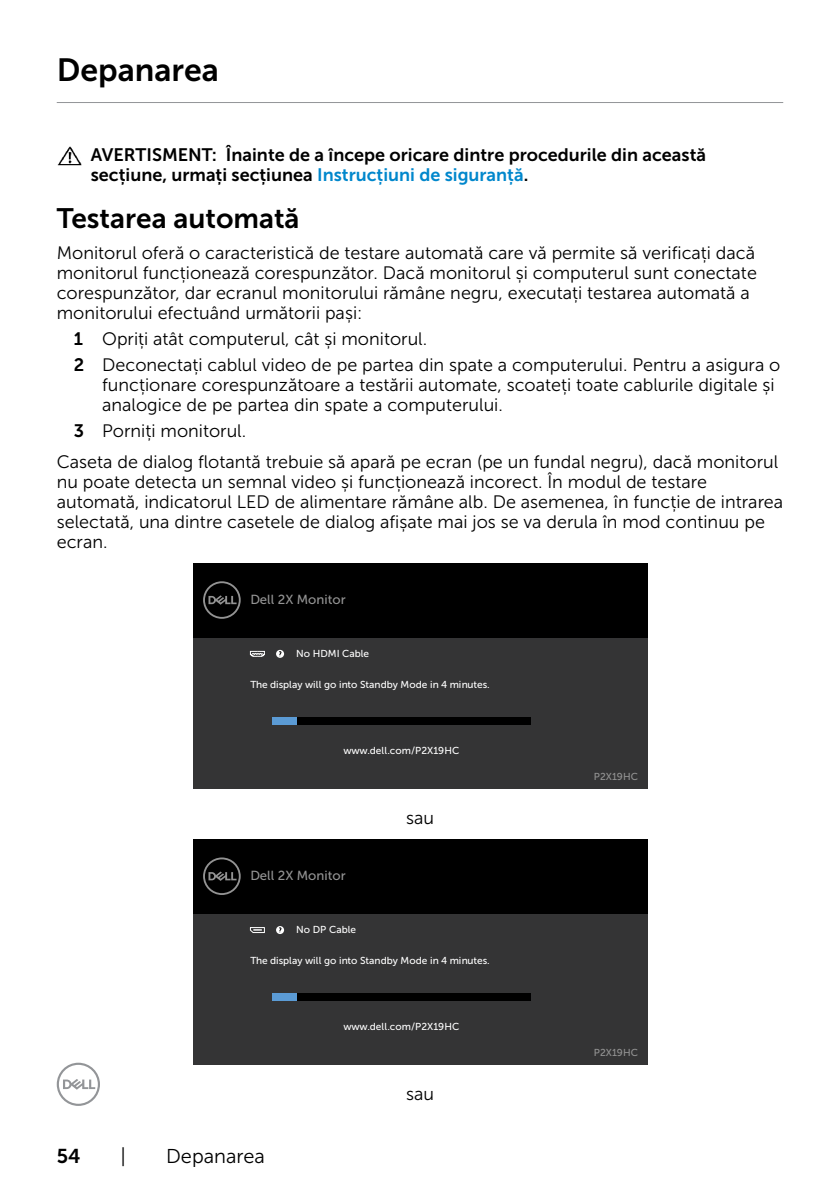
<style>
.page{position:relative;width:840px;height:1191px;background:#fff}
.page>*{position:absolute;margin:0;border:0;box-sizing:border-box;transform-origin:0 0}
.Head1{font:32px "Museo Sans For Dell 700";color:#000}
.Head2{font:28px "Museo Sans For Dell 700";color:#000}
.t1{font:20px "Museo Sans For Dell 300";color:#000}
.t2{font:20px "Museo Sans For Dell 700";color:#000}
.Paragraph{font:18px/20px "Museo Sans For Dell 300";color:#000}
.Caution_Warning{font:18px/20px "Museo Sans For Dell 700";color:#000}
.t3{font:13.2px "Museo Sans For Dell 500";color:#939393}
.t4{font:10px "Museo Sans For Dell 500";color:#fff}
.t5{font:10px "Museo Sans For Dell 500";color:#939393}
.s1{color:#0087cc}
.s2{font-family:"Museo Sans For Dell 700"}
</style>
<div class="page">
<svg style="left:57px;top:1062px;width:43px;height:44px"></svg>
<hr style="left:57px;top:102px;width:725px;height:1px;background:#939598">
<img style="left:57px;top:146px;width:25px;height:20px">
<div style="left:193px;top:637px;width:453px;height:152px;background:#343435"></div>
<div style="left:272px;top:717px;width:258px;height:7px;background:#000"></div>
<div style="left:272px;top:717px;width:25px;height:7px;background:#5b9bd5"></div>
<div style="left:193px;top:563px;width:453px;height:74px;background:#000"></div>
<svg style="left:203px;top:581px;width:37px;height:38px"></svg>
<svg style="left:250px;top:651px;width:15px;height:6px"></svg>
<svg style="left:276px;top:650px;width:8px;height:8px"></svg>
<svg style="left:278px;top:651px;width:4px;height:5px"></svg>
<div style="left:193px;top:913px;width:453px;height:152px;background:#343435"></div>
<div style="left:272px;top:993px;width:258px;height:7px;background:#000"></div>
<div style="left:272px;top:993px;width:25px;height:7px;background:#5b9bd5"></div>
<div style="left:193px;top:839px;width:453px;height:74px;background:#000"></div>
<svg style="left:203px;top:857px;width:37px;height:38px"></svg>
<svg style="left:276px;top:926px;width:8px;height:8px"></svg>
<svg style="left:278px;top:927px;width:4px;height:6px"></svg>
<svg style="left:250px;top:927px;width:15px;height:6px"></svg>
<p class="Head1" style="left:57px;top:52px;width:164px">Depanarea</p>
<p class="Caution_Warning" style="left:91px;top:144px;width:616px">AVERTISMENT: Înainte de a începe oricare dintre procedurile din această secțiune, urmați secțiunea <span class="s1">Instrucțiuni de siguranță</span>.</p>
<p class="Head2" style="left:57px;top:203px;width:244px">Testarea automată</p>
<p class="Paragraph" style="left:57px;top:243px;width:701px">Monitorul oferă o caracteristică de testare automată care vă permite să verificați dacă monitorul funcționează corespunzător. Dacă monitorul și computerul sunt conectate corespunzător, dar ecranul monitorului rămâne negru, executați testarea automată a monitorului efectuând următorii pași:</p>
<p class="Paragraph" style="left:74px;top:329px;width:355px"><span class="s2">1</span> Opriți atât computerul, cât și monitorul.</p>
<p class="Paragraph" style="left:102px;top:355px;width:679px;text-indent:-28px"><span class="s2">2</span> Deconectați cablul video de pe partea din spate a computerului. Pentru a asigura o funcționare corespunzătoare a testării automate, scoateți toate cablurile digitale și analogice de pe partea din spate a computerului.</p>
<p class="Paragraph" style="left:74px;top:420px;width:174px"><span class="s2">3</span> Porniți monitorul.</p>
<p class="Paragraph" style="left:57px;top:452px;width:727px">Caseta de dialog flotantă trebuie să apară pe ecran (pe un fundal negru), dacă monitorul nu poate detecta un semnal video și funcționează incorect. În modul de testare automată, indicatorul LED de alimentare rămâne alb. De asemenea, în funcție de intrarea selectată, una dintre casetele de dialog afișate mai jos se va derula în mod continuu pe ecran.</p>
<p class="t3" style="left:250px;top:592px;width:97px">Dell 2X Monitor</p>
<p class="t4" style="left:296px;top:648px;width:74px">No HDMI Cable</p>
<p class="t4" style="left:250px;top:679px;width:241px">The display will go into Standby Mode in 4 minutes.</p>
<p class="t4" style="left:343px;top:745px;width:117px">www.dell.com/P2X19HC</p>
<p class="t3" style="left:250px;top:868px;width:97px">Dell 2X Monitor</p>
<p class="t4" style="left:296px;top:924px;width:61px">No DP Cable</p>
<p class="Paragraph" style="left:406px;top:808px;width:29px">sau</p>
<p class="t4" style="left:250px;top:955px;width:241px">The display will go into Standby Mode in 4 minutes.</p>
<p class="t4" style="left:343px;top:1021px;width:117px">www.dell.com/P2X19HC</p>
<p class="t2" style="left:57px;top:1144px;width:25px">54</p>
<p class="t1" style="left:120px;top:1145px;width:7px">|</p>
<p class="t1" style="left:166px;top:1145px;width:100px">Depanarea</p>
<p class="Paragraph" style="left:406px;top:1084px;width:29px">sau</p>
<p class="t5" style="left:593px;top:771px;width:46px">P2X19HC</p>
<p class="t5" style="left:593px;top:1047px;width:46px">P2X19HC</p>
</div>
